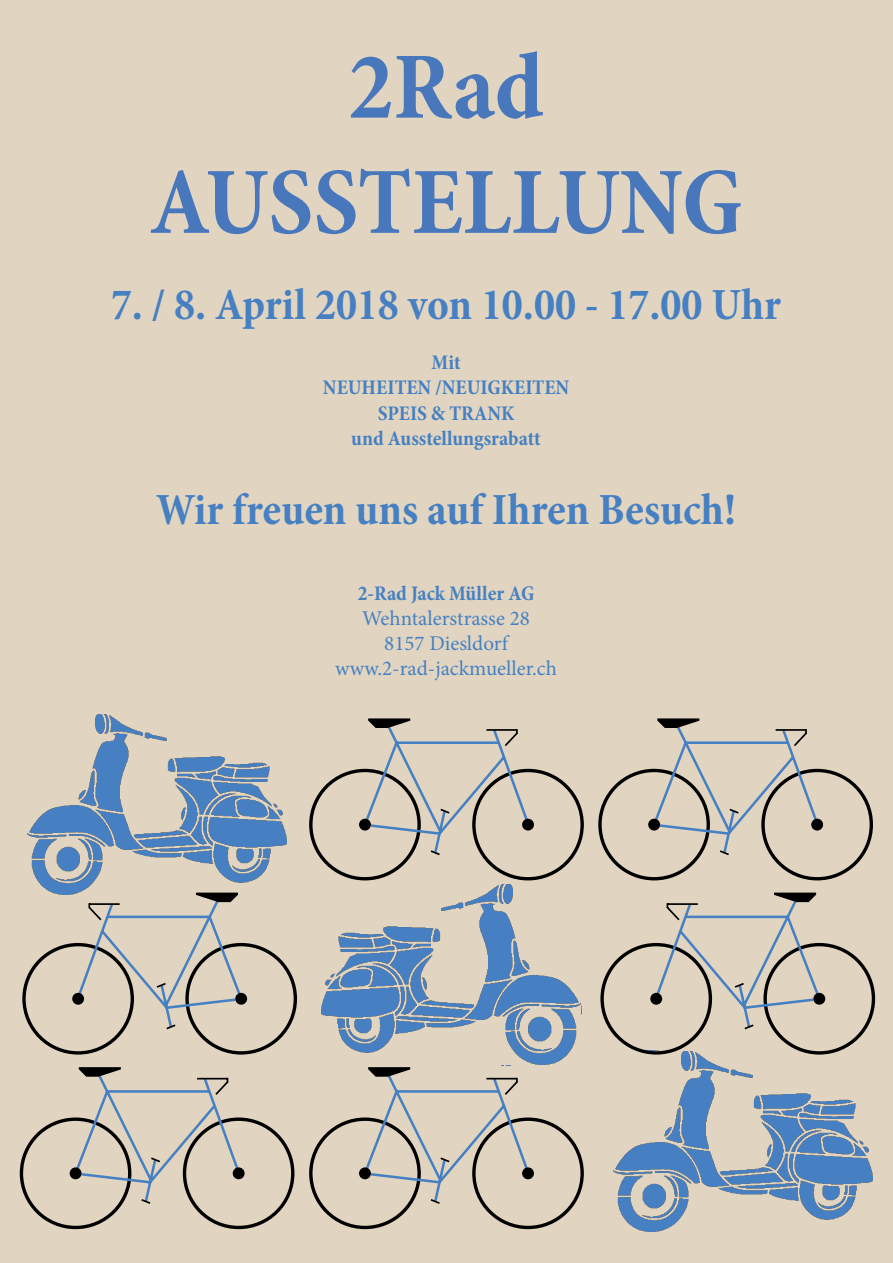
<style>
.page{position:relative;width:893px;height:1263px;background:#e1d5c1}
.page>*{position:absolute;margin:0;border:0;box-sizing:border-box;transform-origin:0 0}
.t1{font:700 condensed 96px/115.2px "Minion Pro";color:#4977bc;text-align:center}
.t2{font:700 condensed 45px "Minion Pro";color:#4680c2}
.t3{font:700 condensed 21px/25.2px "Minion Pro";color:#4680c2;text-align:center}
.t4{font:21px/25.2px "Minion Pro";color:#4680c2;text-align:center}
</style>
<div class="page">
<svg style="left:613px;top:1054px;width:260px;height:177px"></svg>
<svg style="left:27px;top:714px;width:260px;height:178px"></svg>
<svg style="left:321px;top:884px;width:260px;height:181px"></svg>
<svg style="left:309px;top:718px;width:275px;height:162px"></svg>
<svg style="left:309px;top:1067px;width:275px;height:162px"></svg>
<svg style="left:20px;top:1067px;width:274px;height:162px"></svg>
<svg style="left:598px;top:718px;width:275px;height:162px"></svg>
<svg style="left:22px;top:892px;width:275px;height:162px"></svg>
<svg style="left:600px;top:892px;width:275px;height:162px"></svg>
<h1 class="t1" style="left:150px;top:29px;width:594px">2Rad<br>AUSSTELLUNG</h1>
<h2 class="t2" style="left:111px;top:273px;width:672px">7. / 8. April 2018 von 10.00 - 17.00 Uhr</h2>
<p class="t3" style="left:323px;top:350px;width:248px">Mit<br>NEUHEITEN /NEUIGKEITEN<br>SPEIS &amp; TRANK<br>und Ausstellungsrabatt</p>
<h2 class="t2" style="left:156px;top:478px;width:581px">Wir freuen uns auf Ihren Besuch!</h2>
<p class="t3" style="left:358px;top:580px;width:178px">2-Rad Jack Müller AG</p>
<p class="t4" style="left:335px;top:605px;width:223px">Wehntalerstrasse 28<br>8157 Diesldorf www.2-rad-jackmueller.ch</p>
</div>
